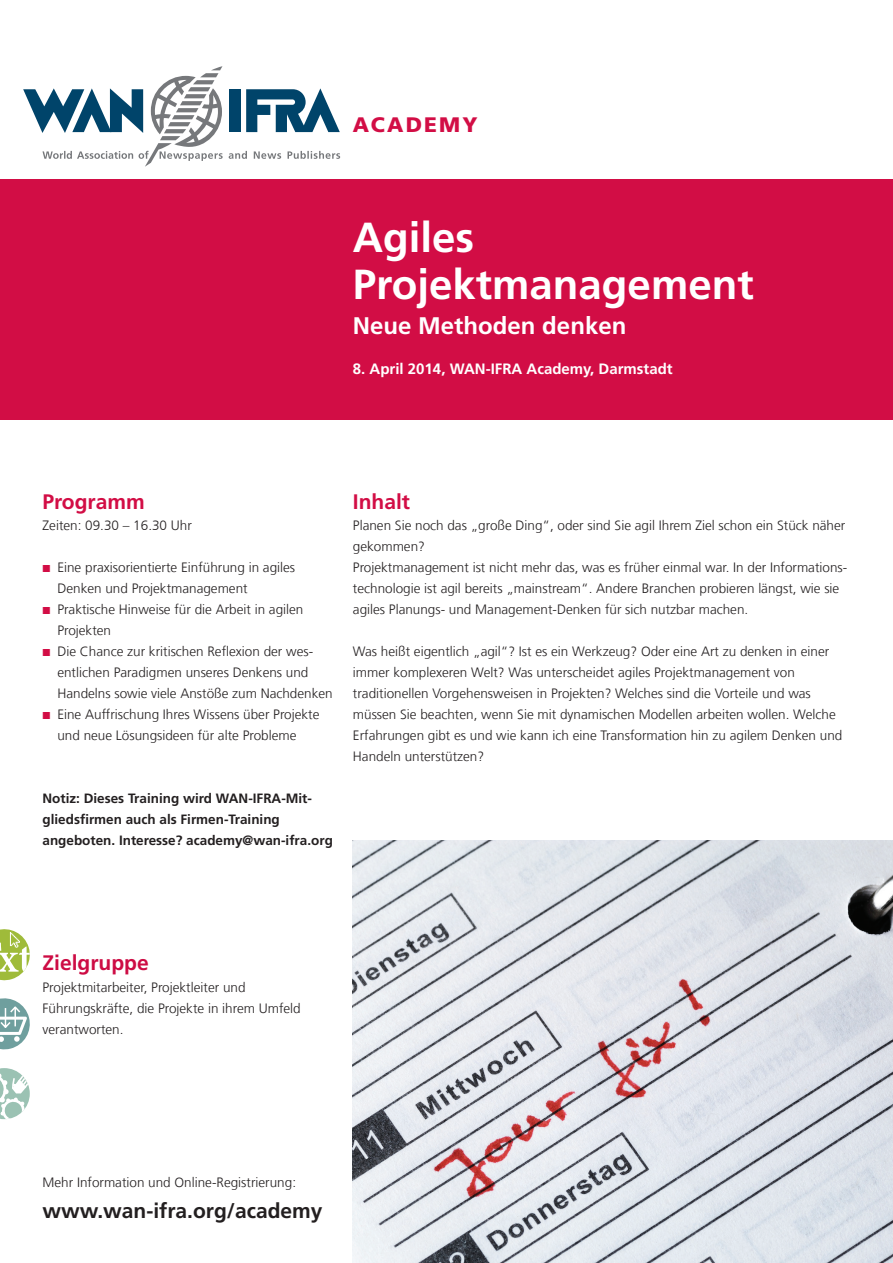
<style>
.page{position:relative;width:893px;height:1263px;background:#fff}
.page>*{position:absolute;margin:0;border:0;box-sizing:border-box;transform-origin:0 0}
.t1{font:700 42px/47.2px "Frutiger LT Com";color:#fff}
.t2{font:700 24px "Frutiger LT Com";color:#fff}
.t3{font:700 21px "Frutiger LT Com";color:#231f20}
.t4{font:700 21px "Frutiger LT Com";color:#d20d45}
.t5{font:700 21px "Frutiger LT Com";color:#cd0c44}
.t6{font:900 21px "Frutiger LT Com";letter-spacing:.105em;color:#d20d45}
.t7{font:700 15px "Frutiger LT Com";color:#fff}
.t8{font:300 13.5px/21px "Frutiger LT Com";color:#231f20}
.t9{font:700 13.5px/21px "Frutiger LT Com";color:#231f20}
</style>
<div class="page">
<div style="left:0;top:178px;width:893px;height:242px;background:#d20d45"></div>
<svg style="left:23px;top:66px;width:317px;height:101px"></svg>
<img style="left:353px;top:841px;width:540px;height:422px">
<svg style="left:0;top:998px;width:30px;height:51px"></svg>
<svg style="left:0;top:1068px;width:30px;height:51px"></svg>
<svg style="left:0;top:929px;width:30px;height:51px"></svg>
<h3 class="t6" style="left:353px;top:112px;width:126px">ACADEMY</h3>
<h1 class="t1" style="left:353px;top:214px;width:402px">Agiles<br>Projektmanagement</h1>
<h2 class="t2" style="left:353px;top:311px;width:275px">Neue Methoden denken</h2>
<p class="t7" style="left:353px;top:360px;width:321px">8. April 2014, WAN-IFRA Academy, Darmstadt</p>
<h3 class="t4" style="left:43px;top:490px;width:104px">Programm</h3>
<p class="t8" style="left:43px;top:515px;width:151px">Zeiten: 09.30 – 16.30 Uhr</p>
<p class="t8" style="left:57px;top:557px;width:277px">Eine praxisorientierte Einführung in agiles Denken und Projektmanagement<br>Praktische Hinweise für die Arbeit in agilen Projekten<br>Die Chance zur kritischen Reflexion der wes&shy;entlichen Paradigmen unseres Denkens und Handelns sowie viele Anstöße zum Nachdenken Eine Auffrischung Ihres Wissens über Projekte und neue Lösungsideen für alte Probleme</p>
<p class="t9" style="left:43px;top:788px;width:292px">Notiz: Dieses Training wird WAN-IFRA-Mit&shy;gliedsfirmen auch als Firmen-Training angeboten. Interesse? academy@wan-ifra.org</p>
<h3 class="t4" style="left:353px;top:490px;width:59px">Inhalt</h3>
<p class="t8" style="left:353px;top:515px;width:496px">Planen Sie noch das „große Ding“, oder sind Sie agil Ihrem Ziel schon ein Stück näher gekommen?<br>Projektmanagement ist nicht mehr das, was es früher einmal war. In der Informations&shy;technologie ist agil bereits „mainstream“. Andere Branchen probieren längst, wie sie agiles Planungs- und Management-Denken für sich nutzbar machen.</p>
<p class="t8" style="left:353px;top:641px;width:491px">Was heißt eigentlich „agil“? Ist es ein Werkzeug? Oder eine Art zu denken in einer immer komplexeren Welt? Was unterscheidet agiles Projektmanagement von traditionellen Vorgehensweisen in Projekten? Welches sind die Vorteile und was müssen Sie beachten, wenn Sie mit dynamischen Modellen arbeiten wollen. Welche Erfahrungen gibt es und wie kann ich eine Transformation hin zu agilem Denken und Handeln unterstützen?</p>
<h3 class="t5" style="left:43px;top:950px;width:108px">Zielgruppe</h3>
<p class="t8" style="left:43px;top:977px;width:260px">Projektmitarbeiter, Projektleiter und<br>Führungskräfte, die Projekte in ihrem Umfeld verantworten.</p>
<p class="t8" style="left:43px;top:1171px;width:255px">Mehr Information und Online-Registrierung:</p>
<h3 class="t3" style="left:43px;top:1198px;width:282px">www.wan-ifra.org/academy</h3>
</div>
